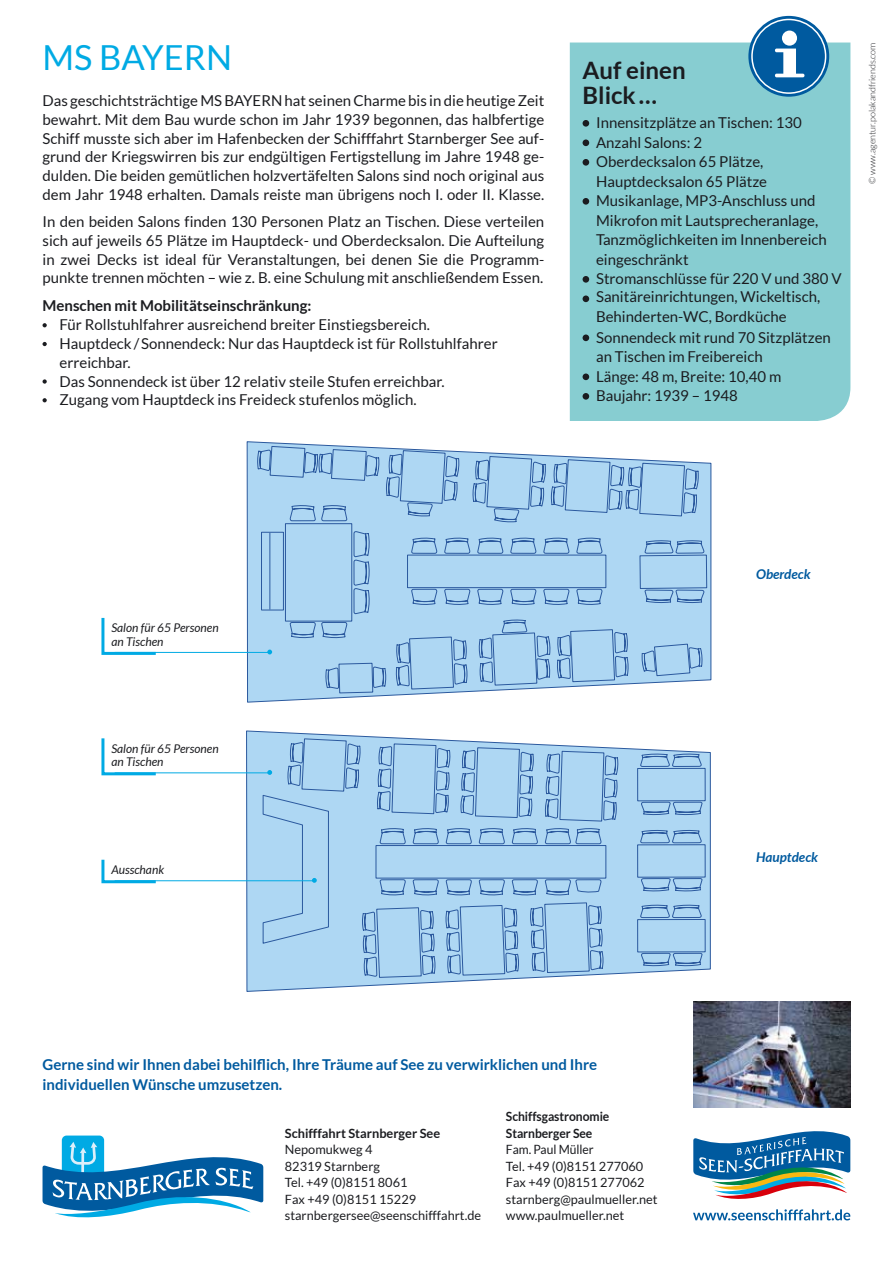
<style>
.page{position:relative;width:893px;height:1263px;background:#fff}
.page>*{position:absolute;margin:0;border:0;box-sizing:border-box;transform-origin:0 0}
.t1{font:34.5px "Lato";color:#00aae4}
.t2{font:700 24px/25.5px "Lato";color:#1b1c20}
.t3{font:15px/18.8px "Lato";color:#1b1c20}
.t4{font:700 15px/19.5px "Lato";color:#005a9f}
.t5{font:700 15px "Lato";color:#1b1c20}
.t6{font:italic 700 13.5px "Lato";color:#005a9f}
.t7{font:12.75px/16.5px "Lato";color:#1b1c20;scale:.95 1}
.t8{font:12.75px/16.5px "Lato";color:#1b1c20}
.t9{font:700 12.75px/16.5px "Lato";letter-spacing:-.005em;color:#1b1c20;scale:.95 1}
.t10{font:700 12.75px "Lato";letter-spacing:-.005em;color:#1b1c20}
.t11{font:italic 12px/13.5px "Lato";color:#1b1c20}
.t12{font:300 9px "Lato";color:#1b1c20}
</style>
<div class="page">
<div style="left:570px;top:43px;width:280px;height:378px;background:#87cdd1"></div>
<svg style="left:246px;top:441px;width:466px;height:262px;background:#b7daf3"></svg>
<svg style="left:246px;top:730px;width:465px;height:262px"></svg>
<svg style="left:641px;top:643px;width:61px;height:33px;background:#9bc5e7"></svg>
<svg style="left:325px;top:662px;width:61px;height:32px;background:#9ac4e6"></svg>
<svg style="left:411px;top:589px;width:26px;height:16px"></svg>
<svg style="left:289px;top:622px;width:59px;height:16px"></svg>
<svg style="left:289px;top:505px;width:59px;height:17px"></svg>
<svg style="left:353px;top:531px;width:17px;height:83px"></svg>
<svg style="left:444px;top:589px;width:27px;height:16px"></svg>
<svg style="left:477px;top:589px;width:27px;height:16px"></svg>
<svg style="left:510px;top:589px;width:27px;height:16px"></svg>
<svg style="left:543px;top:589px;width:27px;height:16px"></svg>
<svg style="left:576px;top:589px;width:27px;height:16px"></svg>
<svg style="left:411px;top:538px;width:26px;height:16px"></svg>
<svg style="left:444px;top:538px;width:27px;height:16px"></svg>
<svg style="left:477px;top:538px;width:27px;height:16px"></svg>
<svg style="left:510px;top:538px;width:27px;height:16px"></svg>
<svg style="left:543px;top:538px;width:27px;height:16px"></svg>
<svg style="left:576px;top:538px;width:27px;height:16px"></svg>
<svg style="left:257px;top:446px;width:122px;height:35px;background:#9bc4e6"></svg>
<svg style="left:386px;top:450px;width:73px;height:67px;background:#9cc6e7"></svg>
<svg style="left:479px;top:620px;width:71px;height:66px;background:#9cc6e7"></svg>
<svg style="left:557px;top:629px;width:71px;height:54px;background:#9cc5e7"></svg>
<svg style="left:396px;top:636px;width:71px;height:54px;background:#9cc5e7"></svg>
<svg style="left:473px;top:456px;width:226px;height:66px;background:#a0c8e8"></svg>
<svg style="left:639px;top:540px;width:68px;height:63px;background:#9ac3e6"></svg>
<div style="left:407px;top:555px;width:199px;height:33px;border:1px solid #2b599e"></div>
<div style="left:285px;top:523px;width:67px;height:98px;border:1px solid #2b599e"></div>
<div style="left:261px;top:532px;width:23px;height:78px;border:1px solid #2b599e"></div>
<hr style="left:269px;top:533px;width:1px;height:76px;background:#2b599e">
<svg style="left:640px;top:905px;width:62px;height:13px"></svg>
<svg style="left:641px;top:952px;width:62px;height:14px"></svg>
<div style="left:637px;top:919px;width:69px;height:33px;border:1px solid #2b599e"></div>
<svg style="left:640px;top:830px;width:62px;height:14px"></svg>
<svg style="left:641px;top:878px;width:62px;height:13px"></svg>
<div style="left:637px;top:844px;width:69px;height:33px;border:1px solid #2b599e"></div>
<svg style="left:640px;top:754px;width:62px;height:13px"></svg>
<svg style="left:641px;top:801px;width:62px;height:14px"></svg>
<div style="left:637px;top:768px;width:69px;height:33px;border:1px solid #2b599e"></div>
<svg style="left:43px;top:323px;width:4px;height:4px"></svg>
<svg style="left:43px;top:342px;width:4px;height:4px"></svg>
<svg style="left:43px;top:379px;width:4px;height:5px"></svg>
<svg style="left:43px;top:398px;width:4px;height:4px"></svg>
<div style="left:583px;top:120px;width:6px;height:7px;background:#1b1c20;border-radius:50%"></div>
<div style="left:583px;top:139px;width:6px;height:7px;background:#1b1c20;border-radius:50%"></div>
<div style="left:583px;top:159px;width:6px;height:7px;background:#1b1c20;border-radius:50%"></div>
<div style="left:583px;top:198px;width:6px;height:7px;background:#1b1c20;border-radius:50%"></div>
<div style="left:583px;top:276px;width:6px;height:7px;background:#1b1c20;border-radius:50%"></div>
<div style="left:583px;top:295px;width:6px;height:7px;background:#1b1c20;border-radius:50%"></div>
<div style="left:583px;top:334px;width:6px;height:7px;background:#1b1c20;border-radius:50%"></div>
<div style="left:583px;top:373px;width:6px;height:7px;background:#1b1c20;border-radius:50%"></div>
<div style="left:583px;top:393px;width:6px;height:7px;background:#1b1c20;border-radius:50%"></div>
<svg style="left:693px;top:1131px;width:157px;height:68px"></svg>
<svg style="left:693px;top:1209px;width:157px;height:11px"></svg>
<svg style="left:748px;top:16px;width:81px;height:81px"></svg>
<div style="left:752px;top:19px;width:74px;height:74px;background:#005a9f;border-radius:50%"></div>
<div style="left:751px;top:19px;width:75px;height:75px;border:2px solid #fff;border-radius:50%"></div>
<div style="left:782px;top:31px;width:15px;height:15px;background:#fff;border-radius:50%"></div>
<svg style="left:775px;top:49px;width:29px;height:28px"></svg>
<div style="left:62px;top:1135px;width:42px;height:49px;background:#00aae4;border-radius:5px"></div>
<svg style="left:43px;top:1140px;width:220px;height:78px"></svg>
<img style="left:693px;top:1001px;width:157px;height:107px">
<hr style="left:115px;top:652px;width:154px;height:1px;background:#00aae4">
<svg style="left:101px;top:617px;width:56px;height:38px"></svg>
<svg style="left:267px;top:650px;width:5px;height:4px"></svg>
<hr style="left:115px;top:772px;width:154px;height:1px;background:#00aae4">
<svg style="left:101px;top:738px;width:56px;height:38px"></svg>
<hr style="left:115px;top:880px;width:199px;height:1px;background:#00aae4">
<svg style="left:101px;top:859px;width:56px;height:25px"></svg>
<svg style="left:262px;top:738px;width:356px;height:240px;background:#a3cceb"></svg>
<h1 class="t1" style="left:43px;top:39px;width:191px">MS BAYERN</h1>
<p class="t3" style="left:43px;top:91px;width:503px;text-align:justify">Das geschichtsträchtige MS BAYERN hat seinen Charme bis in die heutige Zeit bewahrt. Mit dem Bau wurde schon im Jahr 1939 begonnen, das halbfertige Schiff musste sich aber im Hafenbecken der Schifffahrt Starnberger See auf&shy;grund der Kriegswirren bis zur endgültigen Fertigstellung im Jahre 1948 ge&shy;dulden. Die beiden gemütlichen holzvertäfelten Salons sind noch original aus dem Jahr 1948 erhalten. Damals reiste man übrigens noch I. oder II. Klasse.</p>
<p class="t3" style="left:43px;top:212px;width:503px;text-align:justify">In den beiden Salons finden 130 Personen Platz an Tischen. Diese verteilen sich auf jeweils 65 Plätze im Hauptdeck- und Oberdecksalon. Die Aufteilung in zwei Decks ist ideal für Veranstaltungen, bei denen Sie die Programm&shy;punkte trennen möchten – wie z. B. eine Schulung mit anschließendem Essen.</p>
<p class="t5" style="left:43px;top:297px;width:270px">Menschen mit Mobilitätseinschränkung:</p>
<p class="t3" style="left:60px;top:315px;width:440px">Für Rollstuhlfahrer ausreichend breiter Einstiegsbereich.<br>Hauptdeck/Sonnendeck: Nur das Hauptdeck ist für Rollstuhlfahrer erreichbar.<br>Das Sonnendeck ist über 12 relativ steile Stufen erreichbar.<br>Zugang vom Hauptdeck ins Freideck stufenlos möglich.</p>
<h2 class="t2" style="left:583px;top:57px;width:105px">Auf einen<br>Blick…</h2>
<p class="t3" style="left:596px;top:113px;width:247px;line-height:19.5px">Innensitzplätze an Tischen: 130<br>Anzahl Salons: 2<br>Oberdecksalon 65 Plätze,<br>Hauptdecksalon 65 Plätze<br>Musikanlage, MP3-Anschluss und<br>Mikrofon mit Lautsprecheranlage,<br>Tanzmöglichkeiten im Innenbereich eingeschränkt<br>Stromanschlüsse für 220 V und 380 V</p>
<p class="t3" style="left:596px;top:287px;width:226px;line-height:19.5px">Sanitäreinrichtungen, Wickeltisch,<br>Behinderten-WC, Bordküche</p>
<p class="t3" style="left:596px;top:327px;width:236px;line-height:19.5px">Sonnendeck mit rund 70 Sitzplätzen an Tischen im Freibereich<br>Länge: 48 m, Breite: 10,40 m<br>Baujahr: 1939 – 1948</p>
<p class="t12" style="left:867px;top:184px;width:143px;rotate:-90deg">© www.agentur.polakandfriends.com</p>
<p class="t11" style="left:111px;top:622px;width:109px">Salon für 65 Personen an Tischen</p>
<p class="t11" style="left:111px;top:742px;width:109px">Salon für 65 Personen an Tischen</p>
<p class="t11" style="left:111px;top:863px;width:54px">Ausschank</p>
<p class="t6" style="left:756px;top:566px;width:56px">Oberdeck</p>
<p class="t6" style="left:756px;top:850px;width:63px">Hauptdeck</p>
<p class="t4" style="left:43px;top:1055px;width:556px">Gerne sind wir Ihnen dabei behilflich, Ihre Träume auf See zu verwirklichen und Ihre individuellen Wünsche umzusetzen.</p>
<p class="t10" style="left:285px;top:1126px;width:157px">Schifffahrt Starnberger See</p>
<p class="t8" style="left:285px;top:1141px;width:198px">Nepomukweg 4<br>82319 Starnberg<br>Tel. +49 (0)8151 8061<br>Fax +49 (0)8151 15229 starnbergersee@seenschifffahrt.de</p>
<p class="t9" style="left:506px;top:1108px;width:110px">Schiffsgastronomie<br>Starnberger See</p>
<p class="t7" style="left:506px;top:1141px;width:161px">Fam. Paul Müller<br>Tel. +49 (0)8151 277060<br>Fax +49 (0)8151 277062 starnberg@paulmueller.net www.paulmueller.net</p>
</div>
